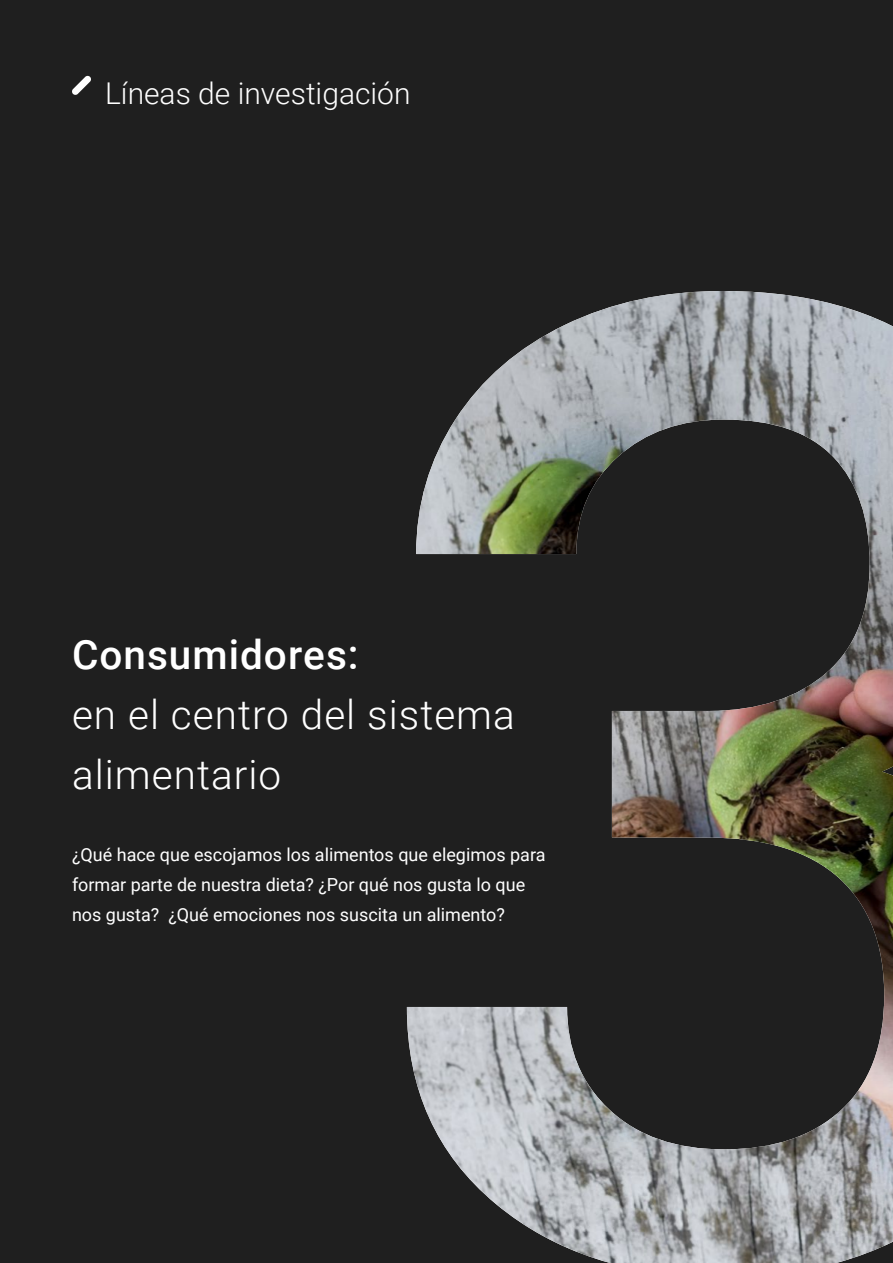
<style>
.page{position:relative;width:893px;height:1263px;background:#1f1f1f}
.page>*{position:absolute;margin:0;border:0;box-sizing:border-box;transform-origin:0 0}
.t1{font:300 40.5px/60px "Roboto";letter-spacing:.025em;color:#fff}
.t2{font:500 40.5px "Roboto";letter-spacing:.025em;color:#fff}
.t3{font:300 30px "Roboto";color:#fff}
.t4{font:18px/30px "Roboto";color:#fff}
</style>
<div class="page">
<svg style="left:72px;top:76px;width:19px;height:19px"></svg>
<img style="left:407px;top:291px;width:486px;height:972px">
<h2 class="t3" style="left:105px;top:72px;width:307px">Líneas de investigación</h2>
<h1 class="t2" style="left:72px;top:626px;width:288px">Consumidores:</h1>
<h1 class="t1" style="left:72px;top:683px;width:444px">en el centro del sistema alimentario</h1>
<p class="t4" style="left:72px;top:838px;width:475px">¿Qué hace que escojamos los alimentos que elegimos para formar parte de nuestra dieta? ¿Por qué nos gusta lo que nos gusta? ¿Qué emociones nos suscita un alimento?</p>
</div>
